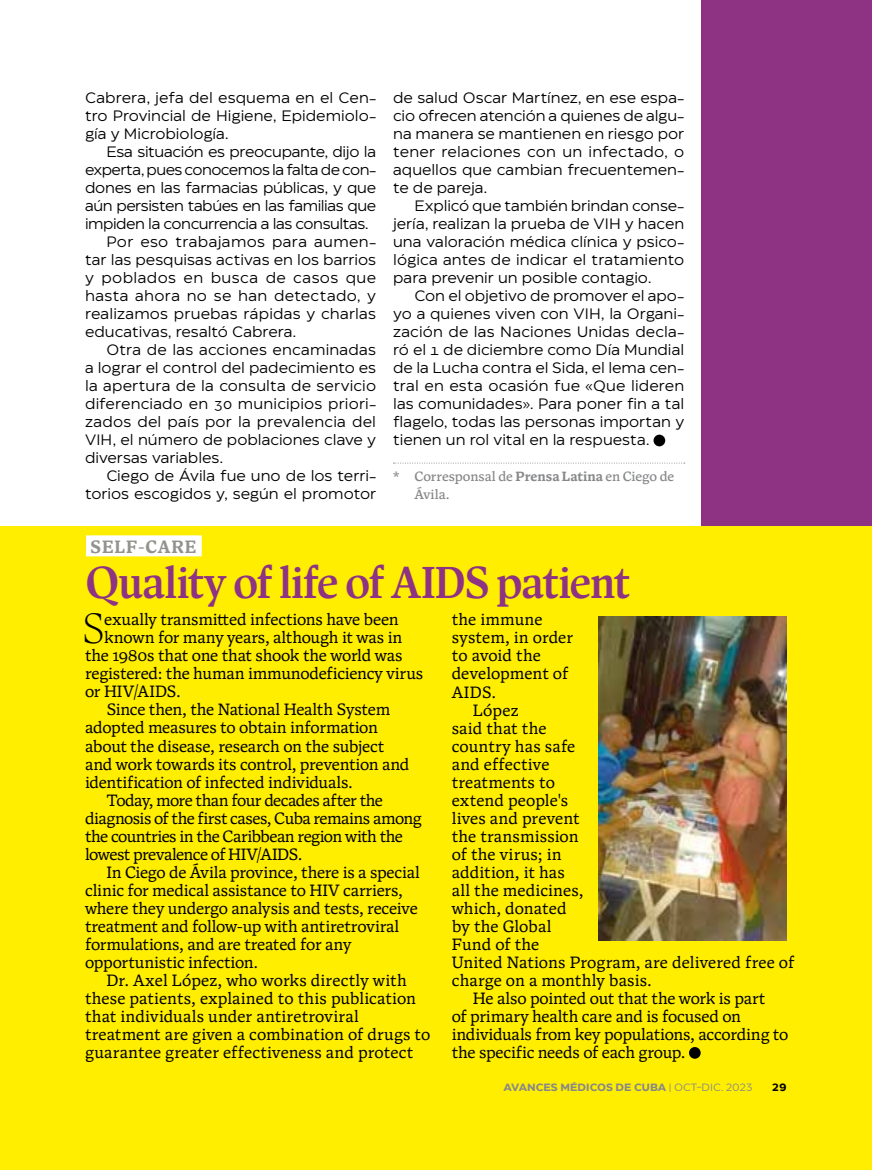
<style>
.page{position:relative;width:872px;height:1170px;background:#fff}
.page>*{position:absolute;margin:0;border:0;box-sizing:border-box;transform-origin:0 0}
.t1{font:600 45px "Antonia H2";letter-spacing:-.02em;color:#8e3284}
.t2{font:300 42.6px "Antonia H1";color:#000}
.t3{font:700 18px "Antonia H3";letter-spacing:.05em;color:#92928d}
.t4{font:16.5px "Antonia Text";letter-spacing:-.01em;color:#000}
.t5{font:16.5px "Antonia Text";letter-spacing:.01em;color:#000}
.t6{font:16.5px "Antonia Text";letter-spacing:-.03em;color:#000}
.t7{font:16.5px "Antonia Text";letter-spacing:-.035em;color:#000}
.t8{font:16.5px "Antonia Text";letter-spacing:.015em;color:#000}
.t9{font:15px/18px "Eastman";color:#000;text-align:justify}
.t10{font:15px "Eastman";letter-spacing:.025em;color:#000}
.t11{font:15px "Eastman";letter-spacing:-.03em;color:#000}
.t12{font:15px "Eastman";letter-spacing:-.035em;color:#000}
.t13{font:15px "Eastman";letter-spacing:-.025em;color:#000}
.t14{font:15px "Eastman";letter-spacing:-.02em;color:#000}
.t15{font:500 13.5px/18px "Antonia Text";letter-spacing:-.005em;color:#87888a}
.t16{font:700 10.5px "Eastman";color:#87888a}
.t17{font:700 10.5px "Eastman";color:#000}
.s1{font-weight:700}
.s2{font-weight:400}
</style>
<div class="page">
<div style="left:701px;top:0;width:171px;height:526px;background:#8e3284"></div>
<div style="left:0;top:526px;width:872px;height:643px;background:#fe0"></div>
<div style="left:689px;top:1046px;width:11px;height:12px;background:#000;border-radius:50%"></div>
<img style="left:598px;top:616px;width:189px;height:324px">
<div style="left:86px;top:535px;width:116px;height:21px;background:#fff"></div>
<svg style="left:393px;top:462px;width:292px;height:1px"></svg>
<div style="left:653px;top:434px;width:12px;height:12px;background:#000;border-radius:50%"></div>
<p class="t9" style="left:85px;top:87px;width:292px">Cabrera, jefa del esquema en el Cen&shy;tro Provincial de Higiene, Epidemiolo&shy;gía y Microbiología.</p>
<p class="t14" style="left:106px;top:141px;width:271px">Esa situación es preocupante, dijo la</p>
<p class="t12" style="left:85px;top:159px;width:292px">experta, pues conocemos la falta de con-</p>
<p class="t9" style="left:85px;top:177px;width:292px">dones en las farmacias públicas, y que</p>
<p class="t13" style="left:85px;top:195px;width:292px">aún persisten tabúes en las familias que</p>
<p class="t11" style="left:85px;top:213px;width:285px">impiden la concurrencia a las consultas.</p>
<p class="t10" style="left:106px;top:231px;width:271px">Por eso trabajamos para aumen-</p>
<p class="t9" style="left:85px;top:249px;width:292px">tar las pesquisas activas en los barrios</p>
<p class="t10" style="left:85px;top:267px;width:292px">y poblados en busca de casos que</p>
<p class="t10" style="left:85px;top:285px;width:292px">hasta ahora no se han detectado, y</p>
<p class="t9" style="left:85px;top:303px;width:292px">realizamos pruebas rápidas y charlas</p>
<p class="t9" style="left:85px;top:321px;width:213px">educativas, resaltó Cabrera.</p>
<p class="t9" style="left:106px;top:339px;width:271px">Otra de las acciones encaminadas</p>
<p class="t9" style="left:85px;top:357px;width:292px">a lograr el control del padecimiento es</p>
<p class="t9" style="left:85px;top:375px;width:292px">la apertura de la consulta de servicio</p>
<p class="t9" style="left:85px;top:393px;width:292px">diferenciado en 30 municipios priori-</p>
<p class="t9" style="left:85px;top:411px;width:292px">zados del país por la prevalencia del</p>
<p class="t9" style="left:85px;top:429px;width:292px">VIH, el número de poblaciones clave y</p>
<p class="t9" style="left:85px;top:447px;width:140px">diversas variables.</p>
<p class="t9" style="left:106px;top:465px;width:271px">Ciego de Ávila fue uno de los terri-</p>
<p class="t9" style="left:85px;top:483px;width:292px">torios escogidos y, según el promotor</p>
<p class="t3" style="left:90px;top:536px;width:108px">SELF-CARE</p>
<h1 class="t1" style="left:86px;top:556px;width:546px">Quality of life of AIDS patient</h1>
<p class="t9" style="left:393px;top:87px;width:292px">de salud Oscar Martínez, en ese espa&shy;cio ofrecen atención a quienes de algu&shy;na manera se mantienen en riesgo por tener relaciones con un infectado, o aquellos que cambian frecuentemen&shy;te de pareja.</p>
<p class="t9" style="left:393px;top:195px;width:292px;text-indent:21px">Explicó que también brindan conse&shy;jería, realizan la prueba de VIH y hacen una valoración médica clínica y psico&shy;lógica antes de indicar el tratamiento para prevenir un posible contagio.</p>
<p class="t9" style="left:393px;top:285px;width:292px;text-indent:21px">Con el objetivo de promover el apo&shy;yo a quienes viven con VIH, la Organi&shy;zación de las Naciones Unidas decla&shy;ró el 1 de diciembre como Día Mundial de la Lucha contra el Sida, el lema cen&shy;tral en esta ocasión fue «Que lideren las comunidades». Para poner fin a tal flagelo, todas las personas importan y tienen un rol vital en la respuesta.</p>
<p class="t15" style="left:414px;top:468px;width:261px;text-indent:-21px">* Corresponsal de <span class="s1">Prensa Latina</span> en Ciego de<br>Ávila.</p>
<h2 class="t2" style="left:83px;top:604px;width:24px">S</h2>
<p class="t4" style="left:104px;top:610px;width:296px">exually transmitted infections have been</p>
<p class="t4" style="left:104px;top:628px;width:299px">known for many years, although it was in</p>
<p class="t4" style="left:85px;top:646px;width:319px">the 1980s that one that shook the world was</p>
<p class="t4" style="left:85px;top:664px;width:340px">registered: the human immunodeficiency virus</p>
<p class="t4" style="left:85px;top:682px;width:97px">or HIV/AIDS.</p>
<p class="t4" style="left:106px;top:700px;width:285px">Since then, the National Health System</p>
<p class="t4" style="left:85px;top:718px;width:294px">adopted measures to obtain information</p>
<p class="t4" style="left:85px;top:736px;width:301px">about the disease, research on the subject</p>
<p class="t4" style="left:85px;top:754px;width:326px">and work towards its control, prevention and</p>
<p class="t4" style="left:85px;top:772px;width:269px">identification of infected individuals.</p>
<p class="t6" style="left:106px;top:790px;width:278px">Today, more than four decades after the</p>
<p class="t6" style="left:85px;top:808px;width:338px">diagnosis of the first cases, Cuba remains among</p>
<p class="t6" style="left:85px;top:826px;width:319px">the countries in the Caribbean region with the</p>
<p class="t7" style="left:85px;top:844px;width:219px">lowest prevalence of HIV/AIDS.</p>
<p class="t4" style="left:106px;top:862px;width:315px">In Ciego de Ávila province, there is a special</p>
<p class="t4" style="left:85px;top:880px;width:319px">clinic for medical assistance to HIV carriers,</p>
<p class="t4" style="left:85px;top:898px;width:334px">where they undergo analysis and tests, receive</p>
<p class="t4" style="left:85px;top:916px;width:316px">treatment and follow-up with antiretroviral</p>
<p class="t4" style="left:85px;top:934px;width:268px">formulations, and are treated for any</p>
<p class="t4" style="left:85px;top:952px;width:175px">opportunistic infection.</p>
<p class="t4" style="left:106px;top:970px;width:302px">Dr. Axel López, who works directly with</p>
<p class="t4" style="left:85px;top:988px;width:332px">these patients, explained to this publication</p>
<p class="t5" style="left:85px;top:1006px;width:275px">that individuals under antiretroviral</p>
<p class="t4" style="left:85px;top:1024px;width:347px">treatment are given a combination of drugs to</p>
<p class="t5" style="left:85px;top:1042px;width:330px">guarantee greater effectiveness and protect</p>
<p class="t5" style="left:452px;top:610px;width:92px">the immune</p>
<p class="t4" style="left:452px;top:628px;width:123px">system, in order</p>
<p class="t4" style="left:452px;top:646px;width:91px">to avoid the</p>
<p class="t4" style="left:452px;top:664px;width:118px">development of</p>
<p class="t4" style="left:452px;top:682px;width:46px">AIDS.</p>
<p class="t4" style="left:473px;top:700px;width:47px">López</p>
<p class="t4" style="left:452px;top:718px;width:96px">said that the</p>
<p class="t5" style="left:452px;top:736px;width:125px">country has safe</p>
<p class="t5" style="left:452px;top:754px;width:99px">and effective</p>
<p class="t4" style="left:452px;top:772px;width:105px">treatments to</p>
<p class="t4" style="left:452px;top:790px;width:118px">extend people's</p>
<p class="t4" style="left:452px;top:808px;width:129px">lives and prevent</p>
<p class="t4" style="left:452px;top:826px;width:128px">the transmission</p>
<p class="t8" style="left:452px;top:844px;width:111px">of the virus; in</p>
<p class="t4" style="left:452px;top:862px;width:115px">addition, it has</p>
<p class="t5" style="left:452px;top:880px;width:133px">all the medicines,</p>
<p class="t4" style="left:452px;top:898px;width:116px">which, donated</p>
<p class="t4" style="left:452px;top:916px;width:101px">by the Global</p>
<p class="t4" style="left:452px;top:934px;width:89px">Fund of the</p>
<p class="t4" style="left:452px;top:952px;width:344px">United Nations Program, are delivered free of</p>
<p class="t4" style="left:452px;top:970px;width:202px">charge on a monthly basis.</p>
<p class="t4" style="left:473px;top:988px;width:294px">He also pointed out that the work is part</p>
<p class="t4" style="left:452px;top:1006px;width:291px">of primary health care and is focused on</p>
<p class="t4" style="left:452px;top:1024px;width:338px">individuals from key populations, according to</p>
<p class="t4" style="left:452px;top:1042px;width:235px">the specific needs of each group.</p>
<p class="t16" style="left:503px;top:1078px;width:251px">AVANCES MÉDICOS DE CUBA <span class="s2">| OCT-DIC. 2023</span></p>
<p class="t17" style="left:771px;top:1078px;width:17px">29</p>
</div>
